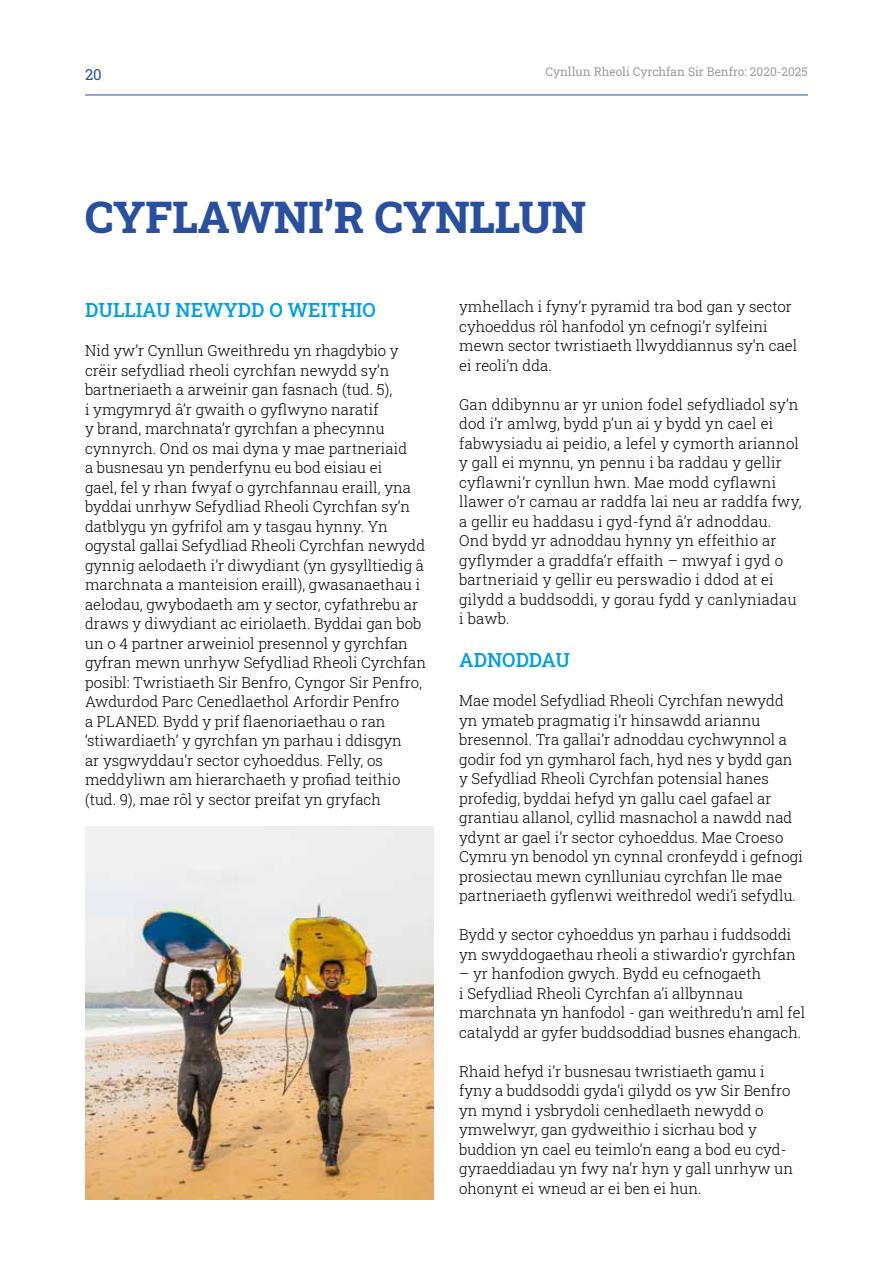
<style>
.page{position:relative;width:893px;height:1263px;background:#fff}
.page>*{position:absolute;margin:0;border:0;box-sizing:border-box;transform-origin:0 0}
.t1{font:800 43.5px "Roboto Slab";color:#29509e}
.t2{font:500 19.5px "Roboto Slab";color:#009fe3}
.t3{font:300 15px/19.5px "Roboto Slab";color:#000}
.t4{font:15px "Roboto Slab";color:#29509e}
.t5{font:12px "Roboto Slab";color:#9d9d9c}
</style>
<div class="page">
<img style="left:85px;top:826px;width:349px;height:373px">
<hr style="left:85px;top:95px;width:723px;height:1px;background:#29509e">
<p class="t4" style="left:85px;top:64px;width:18px">20</p>
<p class="t5" style="left:545px;top:64px;width:264px">Cynllun Rheoli Cyrchfan Sir Benfro: 2020-2025</p>
<h1 class="t1" style="left:85px;top:187px;width:502px">CYFLAWNI’R CYNLLUN</h1>
<h2 class="t2" style="left:85px;top:297px;width:292px">DULLIAU NEWYDD O WEITHIO</h2>
<p class="t3" style="left:85px;top:341px;width:343px">Nid yw’r Cynllun Gweithredu yn rhagdybio y crëir sefydliad rheoli cyrchfan newydd sy’n bartneriaeth a arweinir gan fasnach (tud. 5),<br>i ymgymryd â’r gwaith o gyflwyno naratif<br>y brand, marchnata’r gyrchfan a phecynnu cynnyrch. Ond os mai dyna y mae partneriaid<br>a busnesau yn penderfynu eu bod eisiau ei<br>gael, fel y rhan fwyaf o gyrchfannau eraill, yna byddai unrhyw Sefydliad Rheoli Cyrchfan sy’n datblygu yn gyfrifol am y tasgau hynny. Yn ogystal gallai Sefydliad Rheoli Cyrchfan newydd gynnig aelodaeth i’r diwydiant (yn gysylltiedig â marchnata a manteision eraill), gwasanaethau i aelodau, gwybodaeth am y sector, cyfathrebu ar draws y diwydiant ac eiriolaeth. Byddai gan bob un o 4 partner arweiniol presennol y gyrchfan gyfran mewn unrhyw Sefydliad Rheoli Cyrchfan posibl: Twristiaeth Sir Benfro, Cyngor Sir Penfro, Awdurdod Parc Cenedlaethol Arfordir Penfro<br>a PLANED. Bydd y prif flaenoriaethau o ran ‘stiwardiaeth’ y gyrchfan yn parhau i ddisgyn<br>ar ysgwyddau’r sector cyhoeddus. Felly, os meddyliwn am hierarchaeth y profiad teithio (tud. 9), mae rôl y sector preifat yn gryfach</p>
<p class="t3" style="left:459px;top:297px;width:340px">ymhellach i fyny’r pyramid tra bod gan y sector cyhoeddus rôl hanfodol yn cefnogi’r sylfeini mewn sector twristiaeth llwyddiannus sy’n cael ei reoli’n dda.</p>
<p class="t3" style="left:459px;top:394px;width:344px">Gan ddibynnu ar yr union fodel sefydliadol sy’n dod i’r amlwg, bydd p’un ai y bydd yn cael ei fabwysiadu ai peidio, a lefel y cymorth ariannol y gall ei mynnu, yn pennu i ba raddau y gellir cyflawni’r cynllun hwn. Mae modd cyflawni llawer o’r camau ar raddfa lai neu ar raddfa fwy, a gellir eu haddasu i gyd-fynd â’r adnoddau.<br>Ond bydd yr adnoddau hynny yn effeithio ar gyflymder a graddfa’r effaith – mwyaf i gyd o bartneriaid y gellir eu perswadio i ddod at ei gilydd a buddsoddi, y gorau fydd y canlyniadau i bawb.</p>
<h2 class="t2" style="left:459px;top:647px;width:112px">ADNODDAU</h2>
<p class="t3" style="left:459px;top:691px;width:345px">Mae model Sefydliad Rheoli Cyrchfan newydd yn ymateb pragmatig i’r hinsawdd ariannu bresennol. Tra gallai’r adnoddau cychwynnol a godir fod yn gymharol fach, hyd nes y bydd gan y Sefydliad Rheoli Cyrchfan potensial hanes profedig, byddai hefyd yn gallu cael gafael ar grantiau allanol, cyllid masnachol a nawdd nad ydynt ar gael i’r sector cyhoeddus. Mae Croeso Cymru yn benodol yn cynnal cronfeydd i gefnogi prosiectau mewn cynlluniau cyrchfan lle mae partneriaeth gyflenwi weithredol wedi’i sefydlu.</p>
<p class="t3" style="left:459px;top:925px;width:338px">Bydd y sector cyhoeddus yn parhau i fuddsoddi yn swyddogaethau rheoli a stiwardio’r gyrchfan</p>
<p class="t3" style="left:459px;top:964px;width:347px">– yr hanfodion gwych. Bydd eu cefnogaeth<br>i Sefydliad Rheoli Cyrchfan a’i allbynnau marchnata yn hanfodol - gan weithredu’n aml fel catalydd ar gyfer buddsoddiad busnes ehangach.</p>
<p class="t3" style="left:459px;top:1061px;width:335px">Rhaid hefyd i’r busnesau twristiaeth gamu i fyny a buddsoddi gyda’i gilydd os yw Sir Benfro yn mynd i ysbrydoli cenhedlaeth newydd o ymwelwyr, gan gydweithio i sicrhau bod y buddion yn cael eu teimlo’n eang a bod eu cyd&shy;gyraeddiadau yn fwy na’r hyn y gall unrhyw un ohonynt ei wneud ar ei ben ei hun.</p>
</div>
